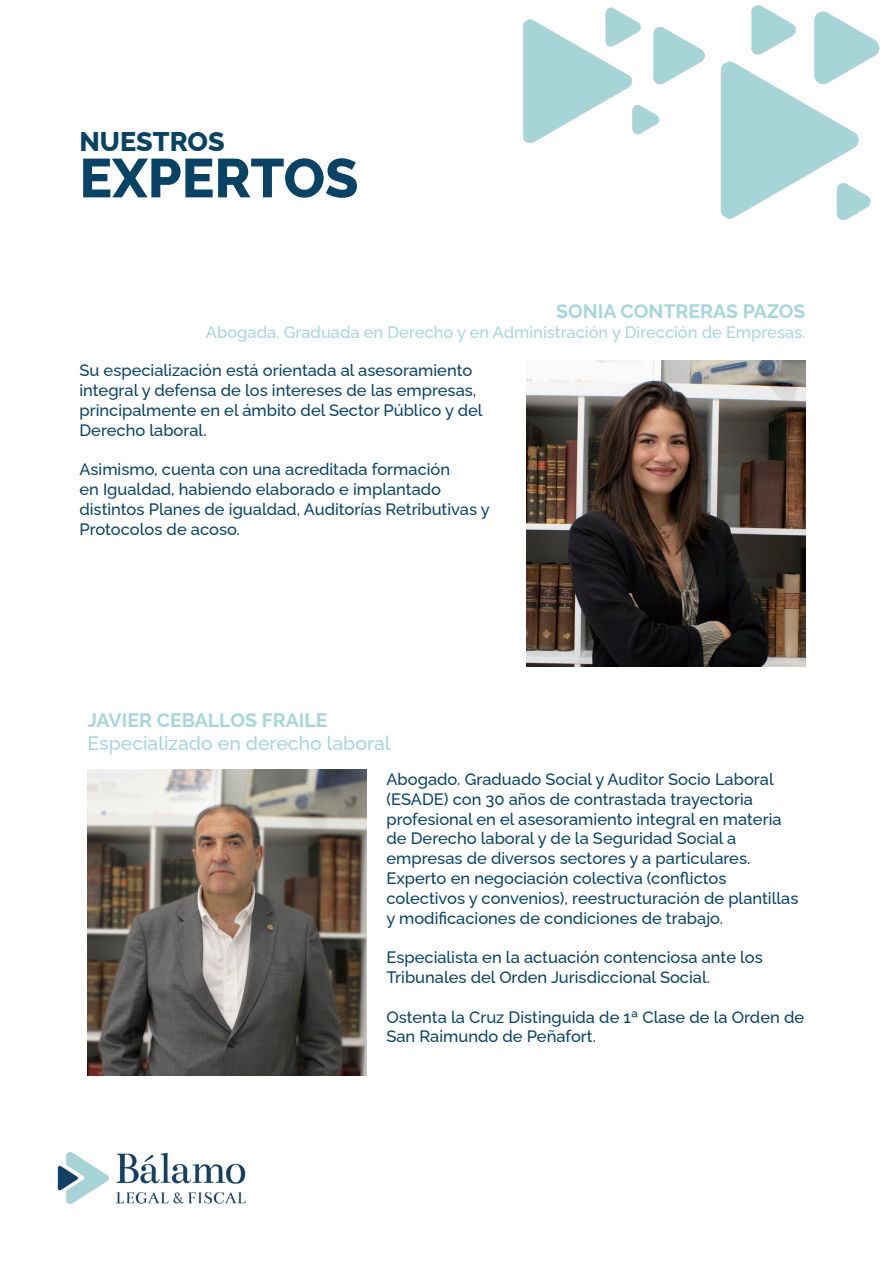
<style>
.page{position:relative;width:893px;height:1263px;background:#fff}
.page>*{position:absolute;margin:0;border:0;box-sizing:border-box;transform-origin:0 0}
.t1{font:800 54.6px "Raleway";color:#084365}
.t2{font:800 27px "Raleway";color:#084365}
.t3{font:700 19.5px "Raleway";color:#a7d6da}
.t4{font:500 19.5px "Raleway";color:#a7d6da}
.t5{font:500 16.5px/19.8px "Raleway";color:#084365}
.t6{font:500 16.5px "Raleway";color:#a7d6da}
</style>
<div class="page">
<img style="left:526px;top:361px;width:280px;height:305px">
<img style="left:87px;top:769px;width:280px;height:306px">
<img style="left:720px;top:5px;width:160px;height:216px">
<img style="left:523px;top:7px;width:182px;height:136px">
<img style="left:57px;top:1152px;width:189px;height:52px">
<p class="t2" style="left:79px;top:120px;width:147px">NUESTROS</p>
<p class="t1" style="left:79px;top:134px;width:280px">EXPERTOS</p>
<p class="t3" style="left:556px;top:296px;width:251px">SONIA CONTRERAS PAZOS</p>
<p class="t6" style="left:206px;top:319px;width:601px">Abogada. Graduada en Derecho y en Administración y Dirección de Empresas.</p>
<p class="t5" style="left:79px;top:359px;width:405px">Su especialización está orientada al asesoramiento integral y defensa de los intereses de las empresas, principalmente en el ámbito del Sector Público y del Derecho laboral.</p>
<p class="t5" style="left:79px;top:458px;width:412px">Asimismo, cuenta con una acreditada formación<br>en Igualdad, habiendo elaborado e implantado distintos Planes de igualdad, Auditorías Retributivas y Protocolos de acoso.</p>
<p class="t3" style="left:87px;top:704px;width:242px">JAVIER CEBALLOS FRAILE</p>
<p class="t4" style="left:87px;top:728px;width:305px">Especializado en derecho laboral</p>
<p class="t5" style="left:386px;top:767px;width:397px">Abogado. Graduado Social y Auditor Socio Laboral (ESADE) con 30 años de contrastada trayectoria profesional en el asesoramiento integral en materia de Derecho laboral y de la Seguridad Social a empresas de diversos sectores y a particulares.</p>
<p class="t5" style="left:386px;top:866px;width:413px">Experto en negociación colectiva (conflictos colectivos y convenios), reestructuración de plantillas y modificaciones de condiciones de trabajo.</p>
<p class="t5" style="left:386px;top:945px;width:378px">Especialista en la actuación contenciosa ante los<br>Tribunales del Orden Jurisdiccional Social.</p>
<p class="t5" style="left:386px;top:1005px;width:419px">Ostenta la Cruz Distinguida de 1ª Clase de la Orden de<br>San Raimundo de Peñafort.</p>
</div>
